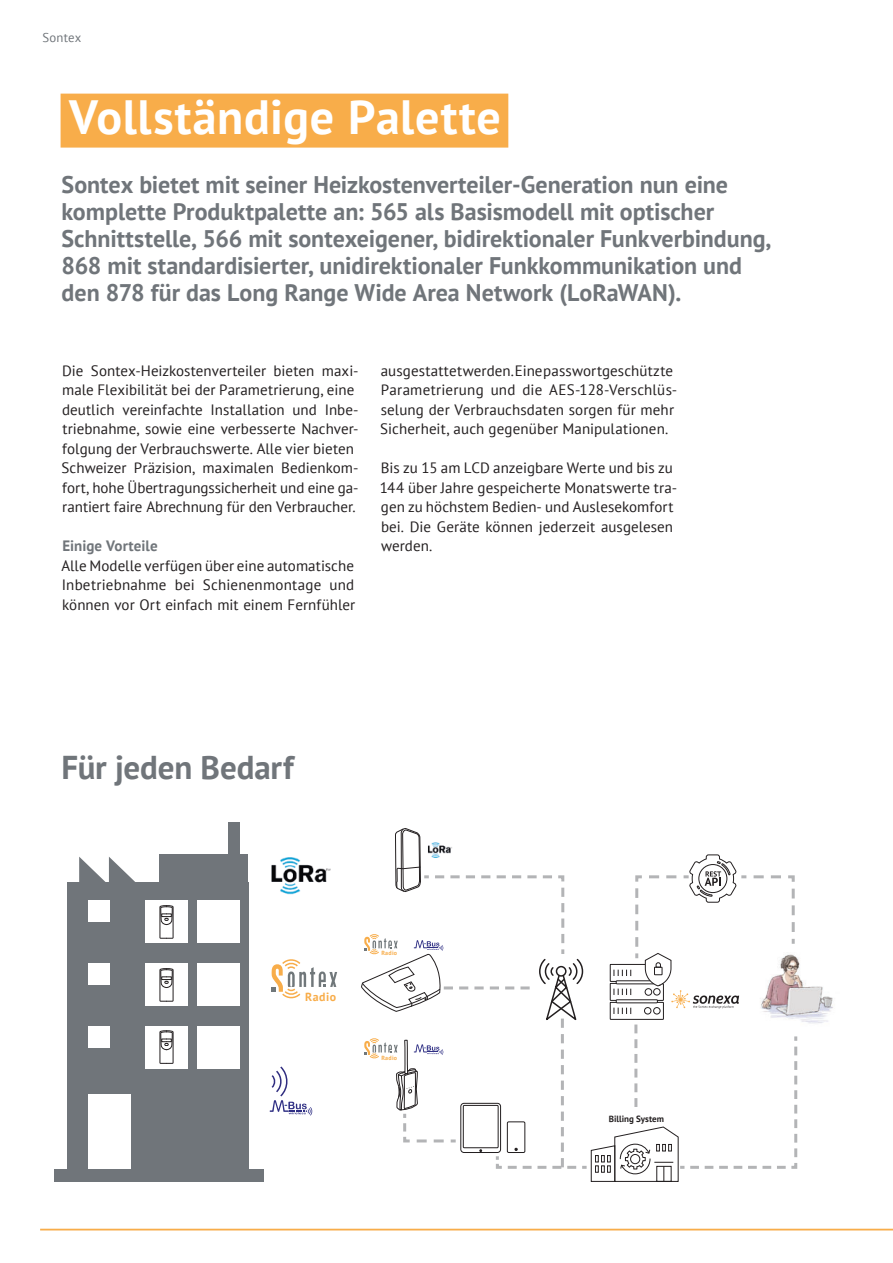
<style>
.page{position:relative;width:893px;height:1263px;background:#fff}
.page>*{position:absolute;margin:0;border:0;box-sizing:border-box;transform-origin:0 0}
.t1{font:700 48px "PT Sans";letter-spacing:.015em;color:#fff}
.t2{font:700 33px "PT Sans";letter-spacing:-.005em;color:#70757a}
.t3{font:700 24px/27px "PT Sans";color:#70757a}
.t4{font:15px/19.5px "PT Sans";letter-spacing:.005em;color:#231f20}
.t5{font:700 15px "PT Sans";color:#70757a}
.t6{font:12.75px "PT Sans";letter-spacing:.01em;color:#70757a}
.t7{font:700 11.85px "PT Sans";letter-spacing:.045em;color:#f8ad4a}
.t8{font:700 9px "PT Sans";color:#231f20}
.t9{font:700 6px "PT Sans";letter-spacing:.045em;color:#f8ad4a}
</style>
<div class="page">
<hr style="left:40px;top:1229px;width:853px;height:2px;background:#f8ad4a">
<div style="left:61px;top:94px;width:447px;height:54px;background:#f8ad4a"></div>
<svg style="left:79px;top:857px;width:59px;height:26px"></svg>
<div style="left:228px;top:823px;width:11px;height:34px;background:#70757a"></div>
<div style="left:159px;top:855px;width:89px;height:28px;background:#70757a"></div>
<div style="left:54px;top:1169px;width:210px;height:13px;background:#70757a"></div>
<div style="left:67px;top:883px;width:181px;height:299px;background:#70757a"></div>
<img style="left:271px;top:857px;width:60px;height:38px">
<svg style="left:270px;top:1066px;width:42px;height:49px"></svg>
<div style="left:88px;top:900px;width:21px;height:22px;background:#fff"></div>
<div style="left:145px;top:900px;width:42px;height:42px;background:#fff"></div>
<div style="left:197px;top:900px;width:43px;height:42px;background:#fff"></div>
<div style="left:88px;top:964px;width:21px;height:21px;background:#fff"></div>
<div style="left:145px;top:963px;width:42px;height:43px;background:#fff"></div>
<div style="left:197px;top:963px;width:43px;height:43px;background:#fff"></div>
<div style="left:88px;top:1027px;width:21px;height:21px;background:#fff"></div>
<div style="left:145px;top:1026px;width:42px;height:43px;background:#fff"></div>
<div style="left:197px;top:1026px;width:43px;height:43px;background:#fff"></div>
<div style="left:88px;top:1094px;width:43px;height:75px;background:#fff"></div>
<img style="left:799px;top:963px;width:34px;height:61px">
<svg style="left:272px;top:959px;width:65px;height:40px"></svg>
<svg style="left:159px;top:905px;width:15px;height:34px"></svg>
<svg style="left:159px;top:968px;width:15px;height:34px"></svg>
<svg style="left:159px;top:1030px;width:15px;height:34px"></svg>
<svg style="left:361px;top:828px;width:438px;height:354px"></svg>
<p class="t6" style="left:43px;top:31px;width:40px">Sontex</p>
<h1 class="t1" style="left:69px;top:91px;width:433px">Vollständige Palette</h1>
<p class="t3" style="left:62px;top:172px;width:711px">Sontex bietet mit seiner Heizkostenverteiler-Generation nun eine komplette Produktpalette an: 565 als Basismodell mit optischer Schnittstelle, 566 mit sontexeigener, bidirektionaler Funkverbindung, 868 mit standardisierter, unidirektionaler Funkkommunikation und den 878 für das Long Range Wide Area Network (LoRaWAN).</p>
<p class="t4" style="left:61px;top:361px;width:299px">Die Sontex-Heizkostenverteiler bieten maxi&shy;male Flexibilität bei der Parametrierung, eine deutlich vereinfachte Installation und Inbe&shy;triebnahme, sowie eine verbesserte Nachver&shy;folgung der Verbrauchswerte. Alle vier bieten Schweizer Präzision, maximalen Bedienkom&shy;fort, hohe Übertragungssicherheit und eine ga&shy;rantiert faire Abrechnung für den Verbraucher.</p>
<p class="t5" style="left:62px;top:538px;width:97px">Einige Vorteile</p>
<p class="t4" style="left:61px;top:556px;width:295px;text-align:justify">Alle Modelle verfügen über eine automatische Inbetriebnahme bei Schienenmontage und können vor Ort einfach mit einem Fernfühler</p>
<p class="t4" style="left:380px;top:361px;width:299px">ausgestattet werden. Eine passwortgeschützte Parametrierung und die AES-128-Verschlüs&shy;selung der Verbrauchsdaten sorgen für mehr Sicherheit, auch gegenüber Manipulationen.</p>
<p class="t4" style="left:380px;top:459px;width:299px">Bis zu 15 am LCD anzeigbare Werte und bis zu 144 über Jahre gespeicherte Monatswerte tra&shy;gen zu höchstem Bedien- und Auslesekomfort bei. Die Geräte können jederzeit ausgelesen werden.</p>
<h2 class="t2" style="left:62px;top:750px;width:233px">Für jeden Bedarf</h2>
<p class="t7" style="left:305px;top:990px;width:33px">Radio</p>
<p class="t9" style="left:381px;top:950px;width:17px">Radio</p>
<p class="t9" style="left:381px;top:1054px;width:17px">Radio</p>
<p class="t8" style="left:609px;top:1114px;width:57px">Billing System</p>
</div>
